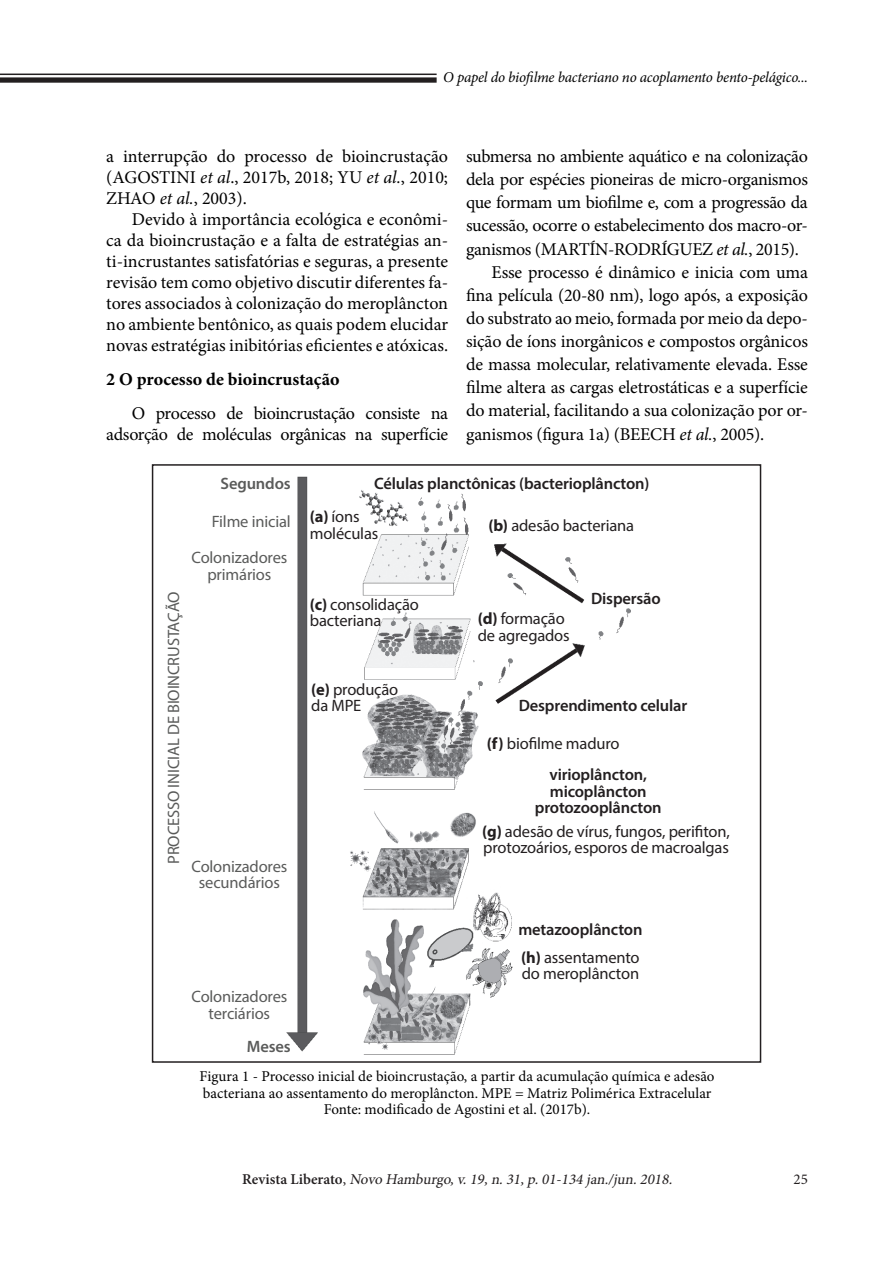
<style>
.page{position:relative;width:893px;height:1263px;background:#fff}
.page>*{position:absolute;margin:0;border:0;box-sizing:border-box;transform-origin:0 0}
.t1{font:18px/21px "Minion Pro";letter-spacing:-.015em;color:#000;text-align:justify}
.t2{font:700 18px "Minion Pro";color:#000}
.t3{font:16.5px/16.5px "Myriad Pro";letter-spacing:-.01em;color:#231f20}
.t4{font:600 16.5px/16.5px "Myriad Pro";letter-spacing:-.01em;color:#231f20;text-align:center}
.t5{font:16.5px/16.5px "Myriad Pro";letter-spacing:-.01em;color:#5a5b5a;text-align:center}
.t6{font:600 16.5px "Myriad Pro";letter-spacing:-.01em;color:#5a5b5a}
.t7{font:15px/16.5px "Minion Pro";color:#000;text-align:center}
.t8{font:italic 15px "Minion Pro";color:#231f20}
.t9{font:italic 15px "Minion Pro";letter-spacing:-.015em;color:#000}
.t10{font:15px "Minion Pro";color:#231f20}
.s1{font-style:italic}
.s2{font-weight:700}
.s3{font-weight:600;font-style:normal}
.s4{font-style:normal}
</style>
<div class="page">
<div style="left:0;top:77px;width:437px;height:6px;background:#231f20"></div>
<hr style="left:0;top:74px;width:437px;height:1px;background:#231f20">
<img style="left:286px;top:476px;width:345px;height:579px">
<p class="t9" style="left:443px;top:67px;width:366px">O papel do biofilme bacteriano no acoplamento bento-pelágico...</p>
<p class="t1" style="left:106px;top:146px;width:343px">a interrupção do processo de bioincrustação (AGOSTINI <span class="s1">et al</span>., 2017b, 2018; YU <span class="s1">et al.</span>, 2010; ZHAO <span class="s1">et al.</span>, 2003).</p>
<p class="t1" style="left:106px;top:209px;width:343px;text-indent:26px">Devido à importância ecológica e econômi&shy;ca da bioincrustação e a falta de estratégias an&shy;ti-incrustantes satisfatórias e seguras, a presente revisão tem como objetivo discutir diferentes fa&shy;tores associados à colonização do meroplâncton no ambiente bentônico, as quais podem elucidar novas estratégias inibitórias eficientes e atóxicas.</p>
<p class="t2" style="left:106px;top:366px;width:235px">2 O processo de bioincrustação</p>
<p class="t1" style="left:106px;top:402px;width:343px;text-align:right">O processo de bioincrustação consiste na adsorção de moléculas orgânicas na superfície</p>
<p class="t1" style="left:466px;top:146px;width:343px">submersa no ambiente aquático e na colonização</p>
<p class="t1" style="left:466px;top:169px;width:343px">dela por espécies pioneiras de micro-organismos</p>
<p class="t1" style="left:466px;top:192px;width:343px">que formam um biofilme e, com a progressão da</p>
<p class="t1" style="left:466px;top:215px;width:343px">sucessão, ocorre o estabelecimento dos macro-or-</p>
<p class="t1" style="left:466px;top:238px;width:334px">ganismos (MARTÍN-RODRÍGUEZ <span class="s1">et al.</span>, 2015).</p>
<p class="t1" style="left:492px;top:261px;width:318px">Esse processo é dinâmico e inicia com uma</p>
<p class="t1" style="left:466px;top:285px;width:343px">fina película (20-80 nm), logo após, a exposição</p>
<p class="t1" style="left:466px;top:308px;width:343px">do substrato ao meio, formada por meio da depo-</p>
<p class="t1" style="left:466px;top:331px;width:343px">sição de íons inorgânicos e compostos orgânicos</p>
<p class="t1" style="left:466px;top:354px;width:343px">de massa molecular, relativamente elevada. Esse</p>
<p class="t1" style="left:466px;top:377px;width:343px">filme altera as cargas eletrostáticas e a superfície</p>
<p class="t1" style="left:466px;top:400px;width:343px">do material, facilitando a sua colonização por or-</p>
<p class="t1" style="left:466px;top:423px;width:300px">ganismos (figura 1a) (BEECH <span class="s1">et al.</span>, 2005).</p>
<p class="t6" style="left:221px;top:473px;width:72px">Segundos</p>
<p class="t4" style="left:374px;top:474px;width:277px">Células planctônicas (bacterioplâncton)</p>
<p class="t5" style="left:212px;top:513px;width:80px">Filme inicial</p>
<p class="t5" style="left:165px;top:864px;width:274px;rotate:-90deg">PROCESSO INICIAL DE BIOINCRUSTAÇÃO</p>
<p class="t5" style="left:191px;top:549px;width:97px">Colonizadores primários</p>
<p class="t5" style="left:191px;top:858px;width:97px">Colonizadores secundários</p>
<p class="t3" style="left:310px;top:508px;width:70px"><span class="s2">(a)</span> íons moléculas</p>
<p class="t3" style="left:488px;top:517px;width:147px"><span class="s2">(b)</span> adesão bacteriana</p>
<p class="t3" style="left:310px;top:596px;width:111px"><span class="s2">(c)</span> consolidação bacteriana</p>
<p class="t3" style="left:311px;top:681px;width:89px"><span class="s2">(e)</span> produção da MPE</p>
<p class="t3" style="left:478px;top:610px;width:93px"><span class="s2">(d)</span> formação de agregados</p>
<p class="t4" style="left:591px;top:589px;width:71px">Dispersão</p>
<p class="t4" style="left:519px;top:697px;width:170px">Desprendimento celular</p>
<p class="t3" style="left:487px;top:735px;width:134px"><span class="s2">(f)</span> biofilme maduro</p>
<p class="t4" style="left:535px;top:766px;width:128px">virioplâncton, micoplâncton protozooplâncton</p>
<p class="t3" style="left:482px;top:823px;width:249px"><span class="s2">(g)</span> adesão de vírus, fungos, perifiton, protozoários, esporos de macroalgas</p>
<p class="t4" style="left:518px;top:921px;width:126px">metazooplâncton</p>
<p class="t5" style="left:191px;top:988px;width:97px">Colonizadores terciários</p>
<p class="t6" style="left:247px;top:1036px;width:45px">Meses</p>
<p class="t3" style="left:521px;top:949px;width:120px"><span class="s2">(h)</span> assentamento do meroplâncton</p>
<p class="t7" style="left:200px;top:1068px;width:516px">Figura 1 - Processo inicial de bioincrustação, a partir da acumulação química e adesão bacteriana ao assentamento do meroplâncton. MPE = Matriz Polimérica Extracelular<br>Fonte: modificado de Agostini et al. (2017b).</p>
<p class="t8" style="left:242px;top:1169px;width:435px"><span class="s3">Revi s t a L ib e r ato</span> <span class="s4">,</span> Novo Hamburgo,v.19,n.31,p.01-134 jan./jun.2018.</p>
<p class="t10" style="left:793px;top:1169px;width:16px">25</p>
</div>
